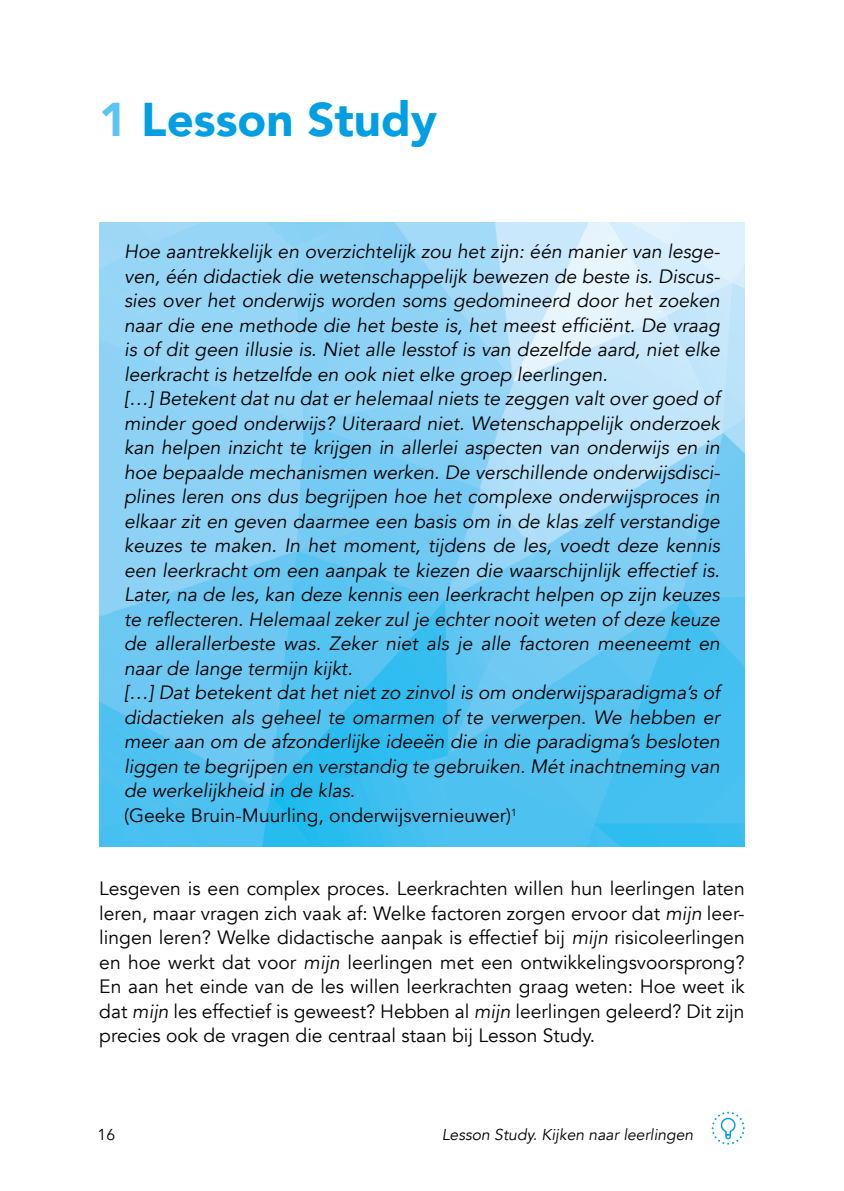
<style>
.page{position:relative;width:844px;height:1191px;background:#fff}
.page>*{position:absolute;margin:0;border:0;box-sizing:border-box;transform-origin:0 0}
.t1{font:900 47.25px "Avenir";color:#009fe3}
.t2{font:italic 19.25px/24.5px "Avenir";color:#000}
.t3{font:19.25px/24.5px "Avenir";color:#000;text-align:justify}
.t4{font:italic 15.75px "Avenir";color:#000}
.t5{font:15.75px "Avenir";color:#000}
.s1{color:#5bc5f2}
.s2{font-style:normal}
.s3{font-style:italic}
</style>
<div class="page">
<svg style="left:711px;top:1111px;width:33px;height:33px"></svg>
<img style="left:99px;top:222px;width:645px;height:624px">
<h1 class="t1" style="left:99px;top:79px;width:339px"><span class="s1">1</span> Lesson Study</h1>
<p class="t2" style="left:124px;top:239px;width:597px">Hoe aantrekkelijk en overzichtelijk zou het zijn: één manier van lesge&shy;ven, één didactiek die wetenschappelijk bewezen de beste is. Discus&shy;sies over het onderwijs worden soms gedomineerd door het zoeken naar die ene methode die het beste is, het meest efficiënt. De vraag is of dit geen illusie is. Niet alle lesstof is van dezelfde aard, niet elke leerkracht is hetzelfde en ook niet elke groep leerlingen.<br>[…] Betekent dat nu dat er helemaal niets te zeggen valt over goed of minder goed onderwijs? Uiteraard niet. Wetenschappelijk onderzoek kan helpen inzicht te krijgen in allerlei aspecten van onderwijs en in hoe bepaalde mechanismen werken. De verschillende onderwijsdisci&shy;plines leren ons dus begrijpen hoe het complexe onderwijsproces in elkaar zit en geven daarmee een basis om in de klas zelf verstandige keuzes te maken. In het moment, tijdens de les, voedt deze kennis een leerkracht om een aanpak te kiezen die waarschijnlijk effectief is.<br>Later, na de les, kan deze kennis een leerkracht helpen op zijn keuzes te reflecteren. Helemaal zeker zul je echter nooit weten of deze keuze de allerallerbeste was. Zeker niet als je alle factoren meeneemt en naar de lange termijn kijkt.<br>[…] Dat betekent dat het niet zo zinvol is om onderwijsparadigma’s of didactieken als geheel te omarmen of te verwerpen. We hebben er meer aan om de afzonderlijke ideeën die in die paradigma’s besloten liggen te begrijpen en verstandig te gebruiken. Mét inachtneming van de werkelijkheid in de klas.<br><span class="s2">(Geeke Bruin-Muurling, onderwijsvernieuwer)</span><sup>1</sup></p>
<p class="t3" style="left:99px;top:876px;width:646px">Lesgeven is een complex proces. Leerkrachten willen hun leerlingen laten leren, maar vragen zich vaak af: Welke factoren zorgen ervoor dat <span class="s3">mijn</span> leer&shy;lingen leren? Welke didactische aanpak is effectief bij <span class="s3">mijn</span> risicoleerlingen en hoe werkt dat voor <span class="s3">mijn</span> leerlingen met een ontwikkelingsvoorsprong?<br>En aan het einde van de les willen leerkrachten graag weten: Hoe weet ik dat <span class="s3">mijn</span> les effectief is geweest? Hebben al <span class="s3">mijn</span> leerlingen geleerd? Dit zijn precies ook de vragen die centraal staan bij Lesson Study.</p>
<p class="t5" style="left:98px;top:1125px;width:19px">16</p>
<p class="t4" style="left:441px;top:1125px;width:253px">Lesson Study. Kijken naar leerlingen</p>
</div>
